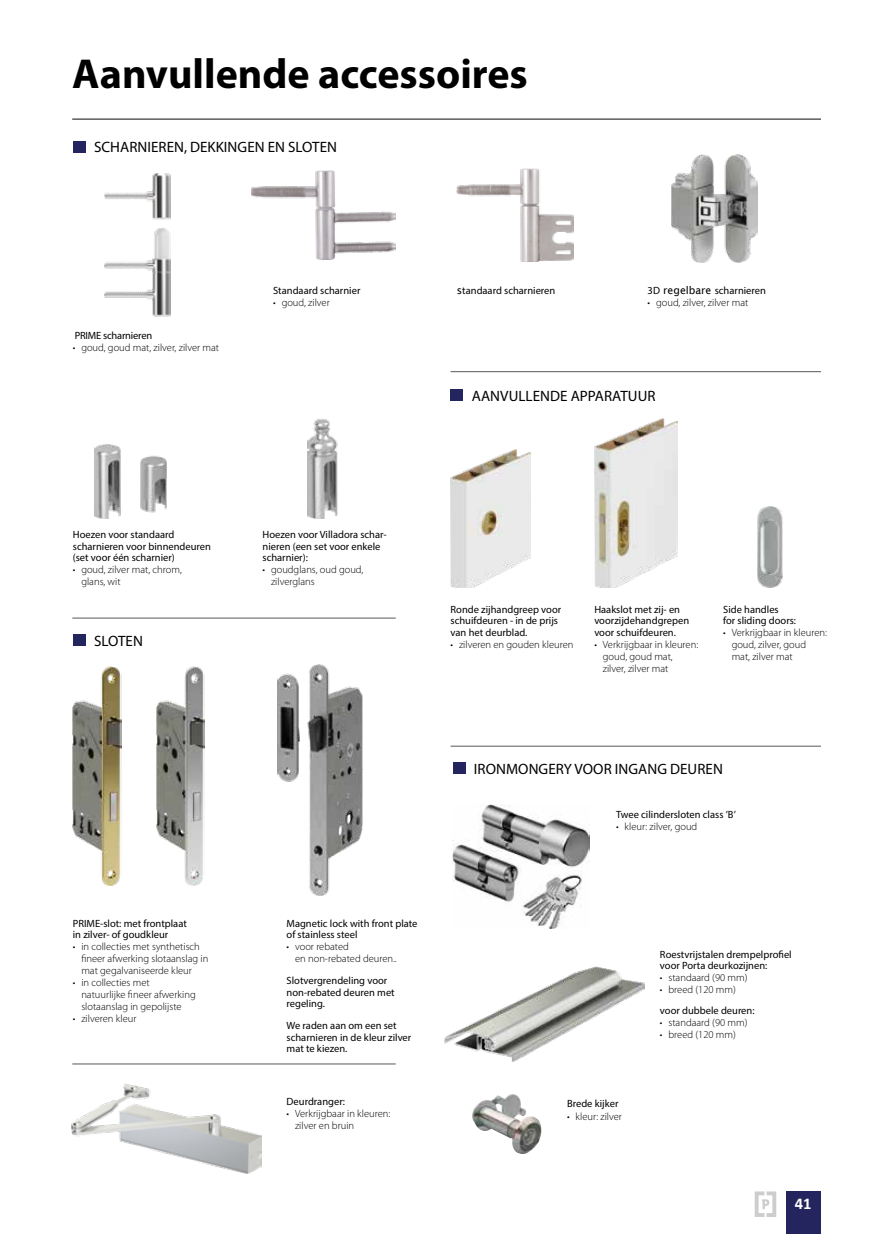
<style>
.page{position:relative;width:872px;height:1234px;background:#fff}
.page>*{position:absolute;margin:0;border:0;box-sizing:border-box;transform-origin:0 0}
.t1{font:700 42px "Myriad Pro";color:#000}
.t2{font:700 16.5px "Calibri";color:#fff}
.t3{font:15px "Myriad Pro";letter-spacing:.005em;color:#000}
.t4{font:10.5px/11.2px "Myriad Pro";color:#000}
.t5{font:300 10.5px/12px "Myriad Pro";color:#000}
.t6{font:10.5px "Myriad Pro";letter-spacing:-.02em;color:#000}
.s1{font-family:"Lucida Sans"}
</style>
<div class="page">
<div style="left:787px;top:1191px;width:34px;height:42px;background:#24255e"></div>
<svg style="left:754px;top:1191px;width:22px;height:25px"></svg>
<img style="left:453px;top:804px;width:136px;height:123px">
<img style="left:472px;top:1094px;width:69px;height:59px">
<img style="left:757px;top:506px;width:25px;height:81px">
<img style="left:595px;top:419px;width:82px;height:168px">
<img style="left:72px;top:1083px;width:190px;height:90px">
<img style="left:450px;top:449px;width:80px;height:138px">
<img style="left:444px;top:966px;width:200px;height:94px">
<img style="left:156px;top:666px;width:49px;height:219px">
<img style="left:73px;top:666px;width:48px;height:219px">
<img style="left:105px;top:173px;width:65px;height:143px">
<img style="left:671px;top:155px;width:86px;height:107px">
<img style="left:308px;top:418px;width:30px;height:100px">
<img style="left:94px;top:444px;width:73px;height:74px">
<img style="left:457px;top:168px;width:116px;height:93px">
<img style="left:251px;top:170px;width:144px;height:89px">
<img style="left:278px;top:664px;width:84px;height:231px">
<hr style="left:72px;top:1063px;width:324px;height:1px;background:#575756">
<hr style="left:72px;top:617px;width:324px;height:1px;background:#575756">
<hr style="left:450px;top:371px;width:371px;height:1px;background:#575756">
<hr style="left:450px;top:745px;width:371px;height:1px;background:#575756">
<hr style="left:72px;top:119px;width:749px;height:1px;background:#575756">
<div style="left:450px;top:388px;width:13px;height:12px;background:#24255e"></div>
<div style="left:453px;top:762px;width:12px;height:12px;background:#24255e"></div>
<div style="left:73px;top:634px;width:13px;height:12px;background:#24255e"></div>
<div style="left:73px;top:141px;width:13px;height:12px;background:#24255e"></div>
<h1 class="t1" style="left:72px;top:46px;width:457px">Aanvullende accessoires</h1>
<h3 class="t3" style="left:94px;top:137px;width:244px">SCHARNIEREN, DEKKINGEN EN SLOTEN</h3>
<p class="t4" style="left:273px;top:284px;width:89px">Standaard scharnier</p>
<p class="t4" style="left:457px;top:284px;width:100px"><span class="s1">s</span>tandaard scharnieren</p>
<p class="t4" style="left:647px;top:284px;width:120px">3D <span class="s1">regelbare</span> scharnieren</p>
<p class="t6" style="left:75px;top:329px;width:79px">PRIME scharnieren</p>
<p class="t5" style="left:73px;top:342px;width:148px">• goud, goud mat, zilver, zilver mat</p>
<p class="t5" style="left:273px;top:296px;width:58px">• goud, zilver</p>
<p class="t5" style="left:647px;top:296px;width:102px">• goud, zilver, zilver mat</p>
<h3 class="t3" style="left:472px;top:386px;width:185px">AANVULLENDE APPARATUUR</h3>
<p class="t4" style="left:73px;top:529px;width:140px">Hoezen voor standaard scharnieren voor binnendeuren (set voor één scharnier)</p>
<p class="t5" style="left:81px;top:563px;width:102px;text-indent:-9px">• goud, zilver mat, chrom, glans, wit</p>
<h3 class="t3" style="left:94px;top:631px;width:50px">SLOTEN</h3>
<p class="t4" style="left:73px;top:917px;width:115px">PRIME-slot: met frontplaat in zilver- of goudkleur</p>
<p class="t5" style="left:81px;top:940px;width:128px;text-indent:-9px">• in collecties met synthetisch fineer afwerking slotaanslag in mat gegalvaniseerde kleur</p>
<p class="t5" style="left:81px;top:976px;width:116px;text-indent:-9px">• in collecties met natuurlijke fineer afwerking slotaanslag in gepolijste</p>
<p class="t5" style="left:73px;top:1012px;width:65px">• zilveren kleur</p>
<p class="t4" style="left:262px;top:529px;width:126px">Hoezen voor Villadora schar&shy;nieren (een set voor enkele scharnier):</p>
<p class="t5" style="left:271px;top:563px;width:94px;text-indent:-9px">• goudglans, oud goud, zilverglans</p>
<p class="t4" style="left:594px;top:603px;width:96px">Haakslot met zij- en voorzijdehandgrepen voor schuifdeuren.</p>
<p class="t4" style="left:450px;top:603px;width:112px">Ronde zijhandgreep voor schuifdeuren - in de prijs van het deurblad.</p>
<p class="t5" style="left:450px;top:638px;width:124px">• zilveren en gouden kleuren</p>
<p class="t5" style="left:603px;top:638px;width:97px;text-indent:-9px">• Verkrijgbaar in kleuren: goud, goud mat, zilver, zilver mat</p>
<p class="t4" style="left:723px;top:603px;width:74px">Side handles<br>for sliding doors:</p>
<p class="t5" style="left:731px;top:627px;width:97px;text-indent:-9px">• Verkrijgbaar in kleuren: goud, zilver, goud mat, zilver mat</p>
<p class="t4" style="left:286px;top:917px;width:132px">Magnetic lock with front plate of stainless steel</p>
<p class="t5" style="left:295px;top:940px;width:103px;text-indent:-9px">• voor rebated<br>en non-rebated deuren..</p>
<p class="t4" style="left:286px;top:974px;width:110px">Slotvergrendeling voor non-rebated deuren met regeling.</p>
<p class="t4" style="left:286px;top:1019px;width:126px">We raden aan om een set scharnieren in de kleur zilver mat te kiezen.</p>
<p class="t4" style="left:286px;top:1095px;width:60px">Deurdranger:</p>
<p class="t5" style="left:295px;top:1107px;width:97px;text-indent:-9px">• Verkrijgbaar in kleuren: zilver en bruin</p>
<h3 class="t3" style="left:474px;top:759px;width:250px">IRONMONGERY VOOR INGANG DEUREN</h3>
<p class="t4" style="left:616px;top:808px;width:121px">Twee cilindersloten class ’B’</p>
<p class="t5" style="left:616px;top:820px;width:83px">• kleur: zilver, goud</p>
<p class="t4" style="left:567px;top:1097px;width:53px">Brede kijker</p>
<p class="t5" style="left:567px;top:1109px;width:56px">• kleur: zilver</p>
<p class="t4" style="left:660px;top:949px;width:133px;line-height:10.4px">Roestvrijstalen drempelprofiel voor Porta deurkozijnen:</p>
<p class="t5" style="left:660px;top:971px;width:89px">• standaard (90 mm)</p>
<p class="t5" style="left:660px;top:983px;width:77px">• breed (120 mm)</p>
<p class="t4" style="left:660px;top:1003px;width:96px">voor dubbele deuren:</p>
<p class="t5" style="left:660px;top:1015px;width:89px">• standaard (90 mm)</p>
<p class="t5" style="left:660px;top:1027px;width:77px">• breed (120 mm)</p>
<h2 class="t2" style="left:795px;top:1195px;width:18px">41</h2>
</div>
